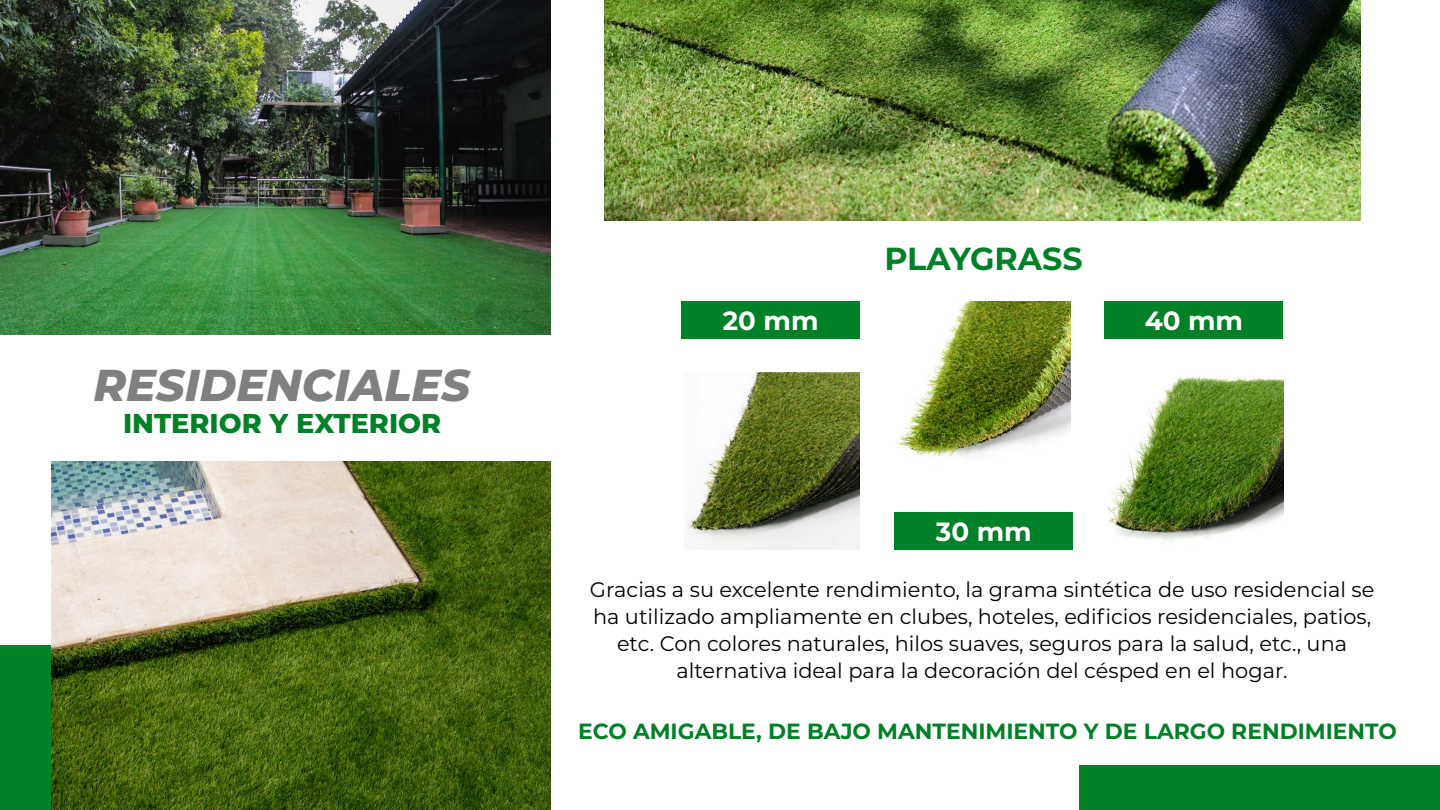
<style>
.page{position:relative;width:1440px;height:810px;background:#fff}
.page>*{position:absolute;margin:0;border:0;box-sizing:border-box;transform-origin:0 0}
.t1{font:italic 800 44.55px "Montserrat";color:#808080}
.t2{font:700 31.88px "Montserrat";color:#008027}
.t3{font:800 27.22px "Montserrat";color:#008027}
.t4{font:700 26.33px "Montserrat";color:#fff}
.t5{font:700 21.98px "Montserrat";color:#008027}
.t6{font:21px/27.1px "Montserrat";color:#000;text-align:center}
</style>
<div class="page">
<div style="left:1079px;top:766px;width:361px;height:44px;background:#008027"></div>
<div style="left:0;top:646px;width:162px;height:164px;background:#008027"></div>
<img style="left:0;top:0;width:551px;height:334px">
<img style="left:51px;top:462px;width:499px;height:348px">
<img style="left:896px;top:302px;width:175px;height:157px">
<img style="left:1107px;top:376px;width:176px;height:165px">
<div style="left:895px;top:512px;width:178px;height:38px;background:#008027"></div>
<div style="left:1105px;top:301px;width:178px;height:38px;background:#008027"></div>
<img style="left:687px;top:373px;width:173px;height:177px">
<div style="left:681px;top:301px;width:179px;height:38px;background:#008027"></div>
<img style="left:605px;top:0;width:756px;height:220px">
<h1 class="t1" style="left:93px;top:352px;width:378px">RESIDENCIALES</h1>
<p class="t3" style="left:123px;top:403px;width:320px">INTERIOR Y EXTERIOR</p>
<h2 class="t2" style="left:884px;top:236px;width:200px">PLAYGRASS</h2>
<p class="t4" style="left:723px;top:302px;width:97px">20 mm</p>
<p class="t4" style="left:1145px;top:302px;width:100px">40 mm</p>
<p class="t4" style="left:936px;top:512px;width:97px">30 mm</p>
<p class="t6" style="left:590px;top:575px;width:786px">Gracias a su excelente rendimiento, la grama sintética de uso residencial se ha utilizado ampliamente en clubes, hoteles, edificios residenciales, patios, etc. Con colores naturales, hilos suaves, seguros para la salud, etc., una alternativa ideal para la decoración del césped en el hogar.</p>
<p class="t5" style="left:578px;top:716px;width:820px">ECO AMIGABLE, DE BAJO MANTENIMIENTO Y DE LARGO RENDIMIENTO</p>
</div>
